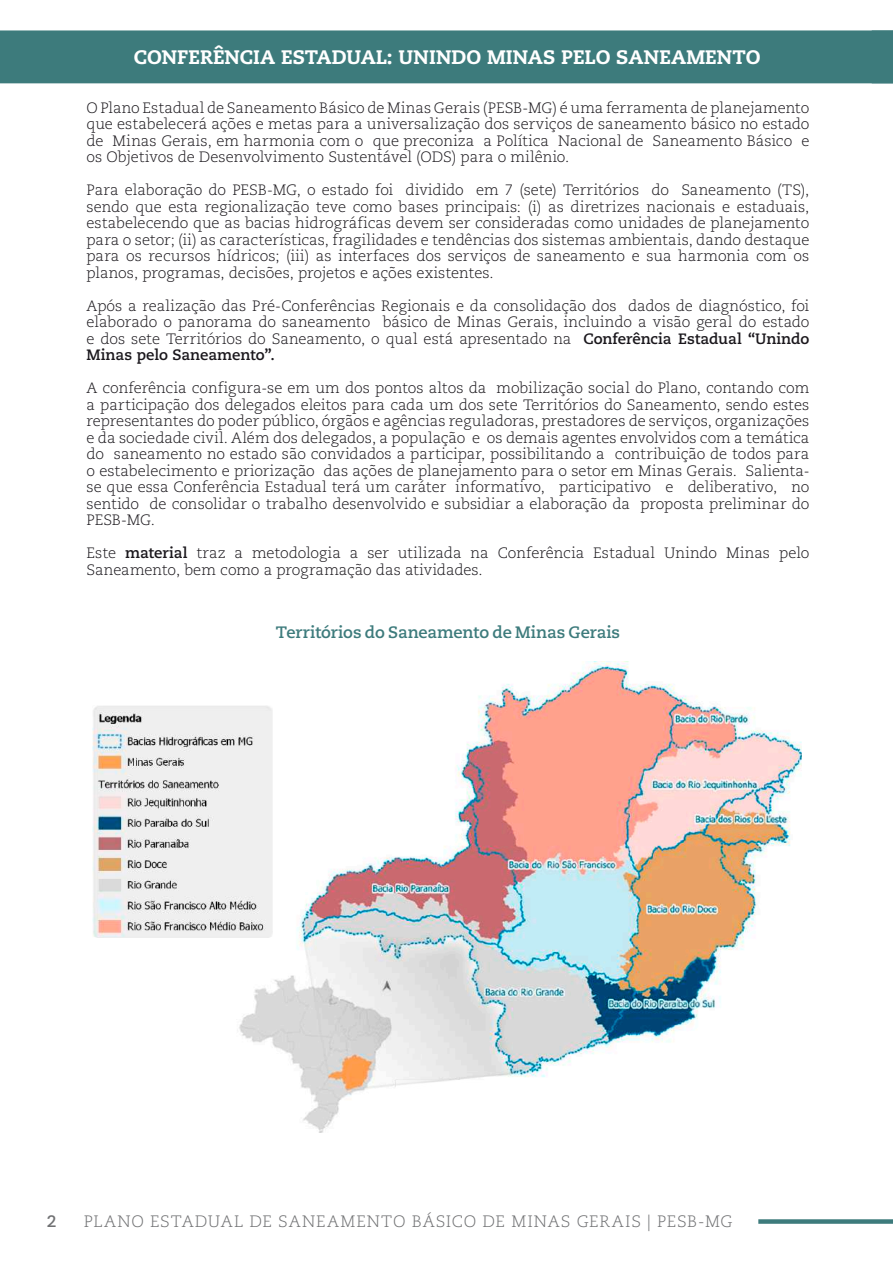
<style>
.page{position:relative;width:893px;height:1263px;background:#fff}
.page>*{position:absolute;margin:0;border:0;box-sizing:border-box;transform-origin:0 0}
.t1{font:800 19.5px "Caecilia LT Std";color:#fff}
.t2{font:300 16.5px "Caecilia LT Std";letter-spacing:.05em;color:#707173}
.t3{font:700 16.5px "Caecilia LT Std";letter-spacing:-.005em;color:#3d7b7c}
.t4{font:700 16.5px "Caecilia LT Std";color:#707173}
.t5{font:300 15px/16.5px "Caecilia LT Std";color:#1a171c;text-align:justify}
.s1{font-weight:700}
</style>
<div class="page">
<div style="left:758px;top:1219px;width:135px;height:5px;background:#3d7b7c"></div>
<div style="left:0;top:30px;width:872px;height:53px;background:#3d7b7c"></div>
<img style="left:239px;top:662px;width:563px;height:471px">
<img style="left:92px;top:705px;width:180px;height:233px">
<svg style="left:872px;top:30px;width:21px;height:53px"></svg>
<h1 class="t1" style="left:134px;top:45px;width:628px">CONFERÊNCIA ESTADUAL: UNINDO MINAS PELO SANEAMENTO</h1>
<p class="t5" style="left:87px;top:100px;width:724px">O Plano Estadual de Saneamento Básico de Minas Gerais (PESB-MG) é uma ferramenta de planejamento que estabelecerá ações e metas para a universalização dos serviços de saneamento básico no estado de Minas Gerais, em harmonia com o que preconiza a Política Nacional de Saneamento Básico e os Objetivos de Desenvolvimento Sustentável (ODS) para o milênio.</p>
<p class="t5" style="left:87px;top:182px;width:724px">Para elaboração do PESB-MG, o estado foi dividido em 7 (sete) Territórios do Saneamento (TS), sendo que esta regionalização teve como bases principais: (i) as diretrizes nacionais e estaduais, estabelecendo que as bacias hidrográficas devem ser consideradas como unidades de planejamento para o setor; (ii) as características, fragilidades e tendências dos sistemas ambientais, dando destaque para os recursos hídricos; (iii) as interfaces dos serviços de saneamento e sua harmonia com os planos, programas, decisões, projetos e ações existentes.</p>
<p class="t5" style="left:87px;top:298px;width:724px">Após a realização das Pré-Conferências Regionais e da consolidação dos dados de diagnóstico, foi elaborado o panorama do saneamento básico de Minas Gerais, incluindo a visão geral do estado e dos sete Territórios do Saneamento, o qual está apresentado na <span class="s1">Conferência Estadual “Unindo Minas pelo Saneamento”.</span></p>
<p class="t5" style="left:87px;top:380px;width:724px">A conferência configura-se em um dos pontos altos da mobilização social do Plano, contando com a participação dos delegados eleitos para cada um dos sete Territórios do Saneamento, sendo estes representantes do poder público, órgãos e agências reguladoras, prestadores de serviços, organizações e da sociedade civil. Além dos delegados, a população e os demais agentes envolvidos com a temática do saneamento no estado são convidados a participar, possibilitando a contribuição de todos para o estabelecimento e priorização das ações de planejamento para o setor em Minas Gerais. Salienta&shy;se que essa Conferência Estadual terá um caráter informativo, participativo e deliberativo, no sentido de consolidar o trabalho desenvolvido e subsidiar a elaboração da proposta preliminar do PESB-MG.</p>
<p class="t5" style="left:87px;top:545px;width:724px">Este <span class="s1">material</span> traz a metodologia a ser utilizada na Conferência Estadual Unindo Minas pelo<br>Saneamento, bem como a programação das atividades.</p>
<p class="t3" style="left:276px;top:622px;width:346px">Territórios do Saneamento de Minas Gerais</p>
<p class="t4" style="left:47px;top:1211px;width:11px">2</p>
<p class="t2" style="left:84px;top:1212px;width:650px">PLANO ESTADUAL DE SANEAMENTO BÁSICO DE MINAS GERAIS | PESB-MG</p>
</div>
